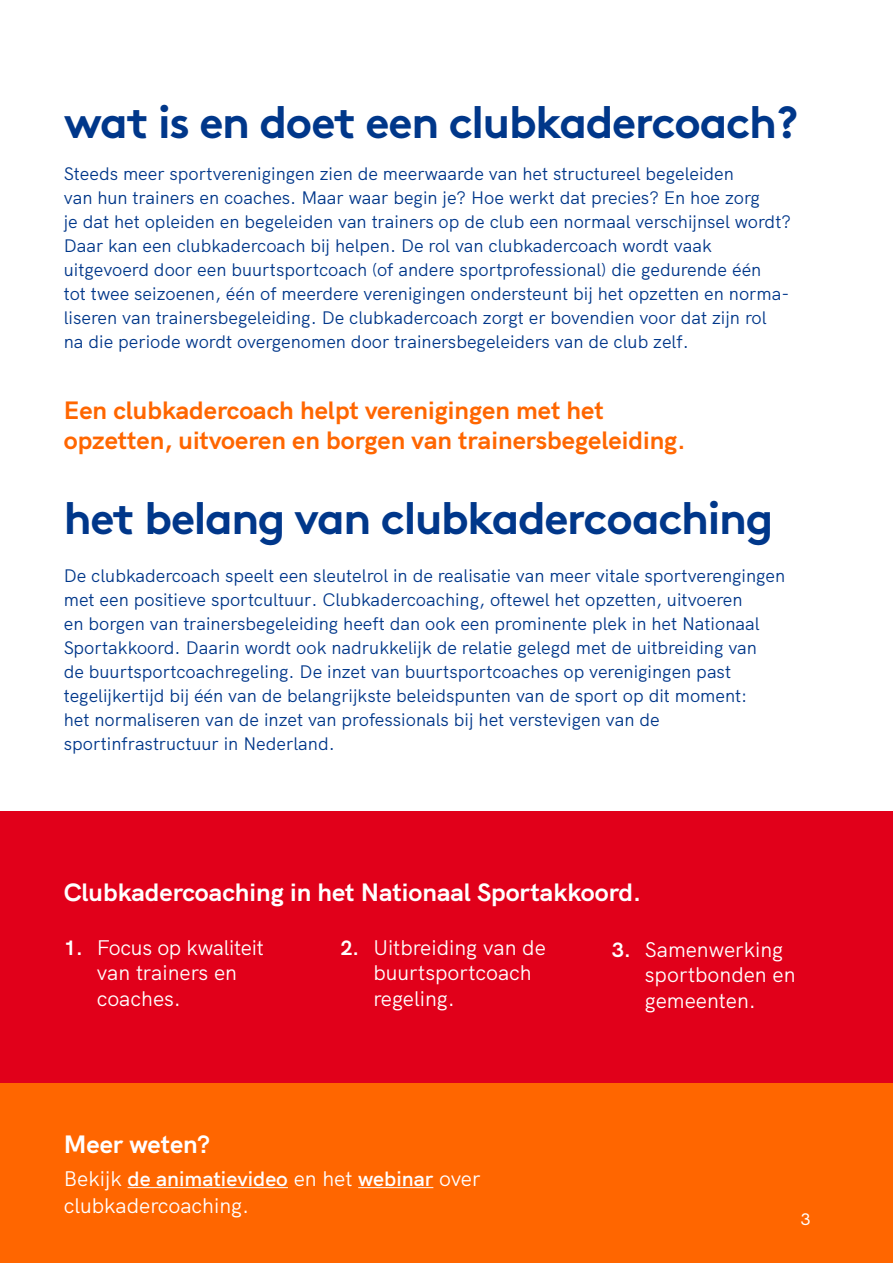
<style>
.page{position:relative;width:893px;height:1263px;background:#fff}
.page>*{position:absolute;margin:0;border:0;box-sizing:border-box;transform-origin:0 0}
.t1{font:700 45px "Brown";letter-spacing:-.03em;color:#00378a}
.t2{font:700 25.5px/30px "HK Grotesk";color:#f60}
.t3{font:700 25.5px "HK Grotesk";color:#fff}
.t4{font:21px/25.5px "HK Grotesk";color:#fff}
.t5{font:18px/24px "HK Grotesk";color:#00378a}
.t6{font:500 16.95px "HK Grotesk";color:#fff}
.s1{font-weight:700}
.s2{font-weight:600}
</style>
<div class="page">
<div style="left:0;top:1083px;width:893px;height:180px;background:#f60"></div>
<div style="left:0;top:811px;width:893px;height:272px;background:#e1001a"></div>
<hr style="left:128px;top:1187px;width:160px;height:1px;background:#fff">
<hr style="left:358px;top:1187px;width:75px;height:1px;background:#fff">
<h1 class="t1" style="left:64px;top:86px;width:736px">wat is en doet een clubkadercoach?</h1>
<p class="t5" style="left:64px;top:160px;width:729px">Steeds meer sportverenigingen zien de meerwaarde van het structureel begeleiden<br>van hun trainers en coaches. Maar waar begin je? Hoe werkt dat precies? En hoe zorg<br>je dat het opleiden en begeleiden van trainers op de club een normaal verschijnsel wordt?<br>Daar kan een clubkadercoach bij helpen. De rol van clubkadercoach wordt vaak uitgevoerd door een buurtsportcoach (of andere sportprofessional) die gedurende één<br>tot twee seizoenen, één of meerdere verenigingen ondersteunt bij het opzetten en norma&shy;liseren van trainersbegeleiding. De clubkadercoach zorgt er bovendien voor dat zijn rol<br>na die periode wordt overgenomen door trainersbegeleiders van de club zelf.</p>
<h2 class="t2" style="left:64px;top:392px;width:623px">Een clubkadercoach helpt verenigingen met het opzetten, uitvoeren en borgen van trainersbegeleiding.</h2>
<h1 class="t1" style="left:64px;top:481px;width:711px">het belang van clubkadercoaching</h1>
<p class="t5" style="left:64px;top:562px;width:723px">De clubkadercoach speelt een sleutelrol in de realisatie van meer vitale sportverengingen met een positieve sportcultuur. Clubkadercoaching, oftewel het opzetten, uitvoeren<br>en borgen van trainersbegeleiding heeft dan ook een prominente plek in het Nationaal Sportakkoord. Daarin wordt ook nadrukkelijk de relatie gelegd met de uitbreiding van<br>de buurtsportcoachregeling. De inzet van buurtsportcoaches op verenigingen past tegelijkertijd bij één van de belangrijkste beleidspunten van de sport op dit moment:<br>het normaliseren van de inzet van professionals bij het verstevigen van de sportinfrastructuur in Nederland.</p>
<h2 class="t3" style="left:64px;top:872px;width:579px">Clubkadercoaching in het Nationaal Sportakkoord.</h2>
<p class="t4" style="left:97px;top:933px;width:168px;text-indent:-33px"><span class="s1">1.</span> Focus op kwaliteit van trainers en coaches.</p>
<p class="t4" style="left:373px;top:933px;width:174px;text-indent:-33px"><span class="s1">2.</span> Uitbreiding van de buurtsportcoach regeling.</p>
<p class="t4" style="left:645px;top:935px;width:152px;text-indent:-33px"><span class="s1">3.</span> Samenwerking sportbonden en gemeenten.</p>
<h2 class="t3" style="left:64px;top:1124px;width:148px">Meer weten?</h2>
<p class="t4" style="left:64px;top:1163px;width:418px;line-height:27px">Bekijk <span class="s2">de animatievideo</span> en het <span class="s2">webinar</span> over clubkadercoaching.</p>
<p class="t6" style="left:801px;top:1205px;width:11px">3</p>
</div>
